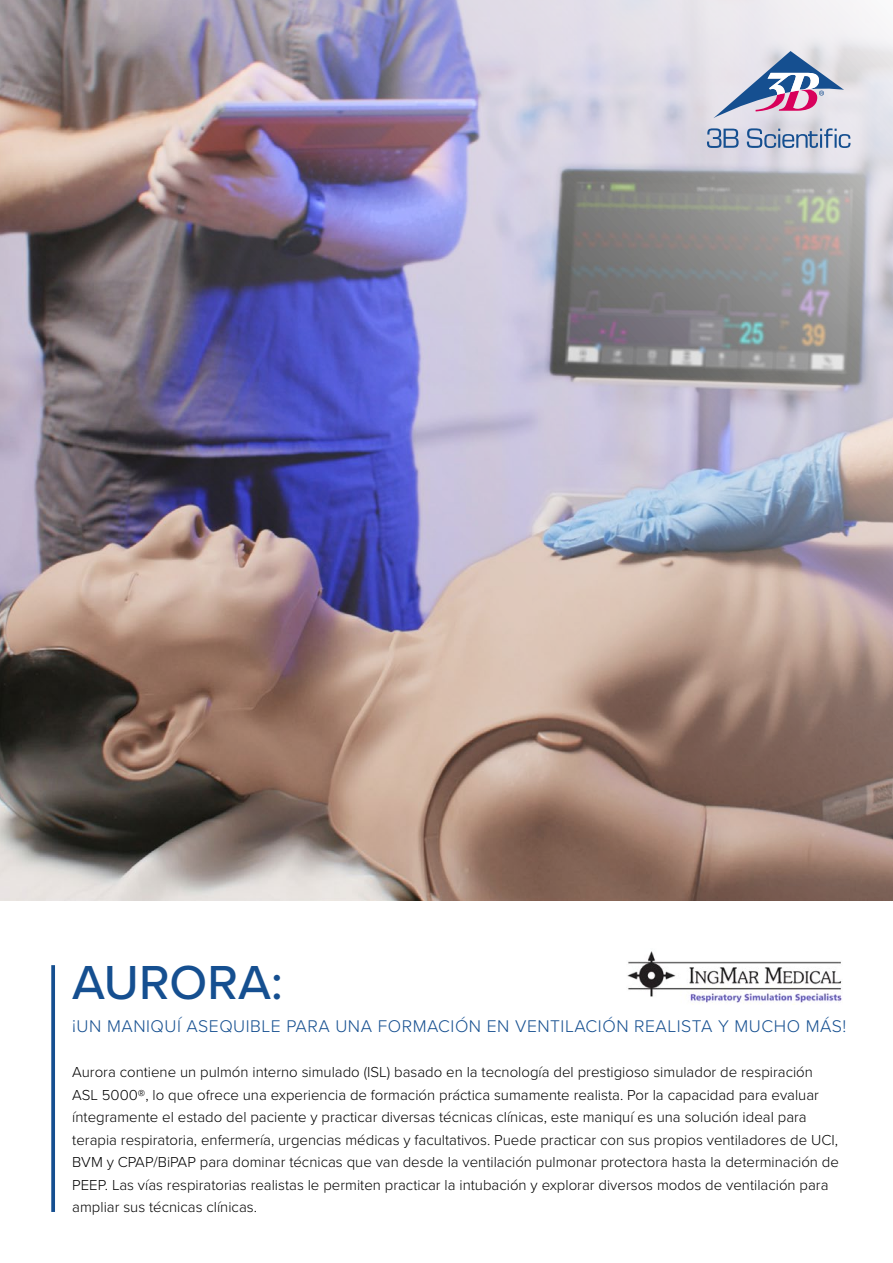
<style>
.page{position:relative;width:893px;height:1263px;background:#fff}
.page>*{position:absolute;margin:0;border:0;box-sizing:border-box;transform-origin:0 0}
.t1{font:500 49.5px "Proxima Nova";color:#154f90}
.t2{font:300 17.55px "Proxima Nova";letter-spacing:.03em;color:#154f90}
.t3{font:300 15px/22.5px "Proxima Nova";color:#000}
</style>
<div class="page">
<svg style="left:51px;top:965px;width:4px;height:247px"></svg>
<img style="left:627px;top:951px;width:215px;height:53px">
<img style="left:0;top:0;width:893px;height:900px">
<svg style="left:707px;top:128px;width:32px;height:20px"></svg>
<svg style="left:713px;top:51px;width:131px;height:67px;background:#b8b6ce"></svg>
<svg style="left:747px;top:128px;width:103px;height:20px;background:#a2b1ca"></svg>
<h1 class="t1" style="left:72px;top:946px;width:212px">AURORA:</h1>
<p class="t2" style="left:72px;top:1013px;width:775px">¡UN MANIQUÍ ASEQUIBLE PARA UNA FORMACIÓN EN VENTILACIÓN REALISTA Y MUCHO MÁS!</p>
<p class="t3" style="left:72px;top:1060px;width:768px">Aurora contiene un pulmón interno simulado (ISL) basado en la tecnología del prestigioso simulador de respiración ASL 5000®, lo que ofrece una experiencia de formación práctica sumamente realista. Por la capacidad para evaluar íntegramente el estado del paciente y practicar diversas técnicas clínicas, este maniquí es una solución ideal para terapia respiratoria, enfermería, urgencias médicas y facultativos. Puede practicar con sus propios ventiladores de UCI, BVM y CPAP/BiPAP para dominar técnicas que van desde la ventilación pulmonar protectora hasta la determinación de PEEP. Las vías respiratorias realistas le permiten practicar la intubación y explorar diversos modos de ventilación para ampliar sus técnicas clínicas.</p>
</div>
